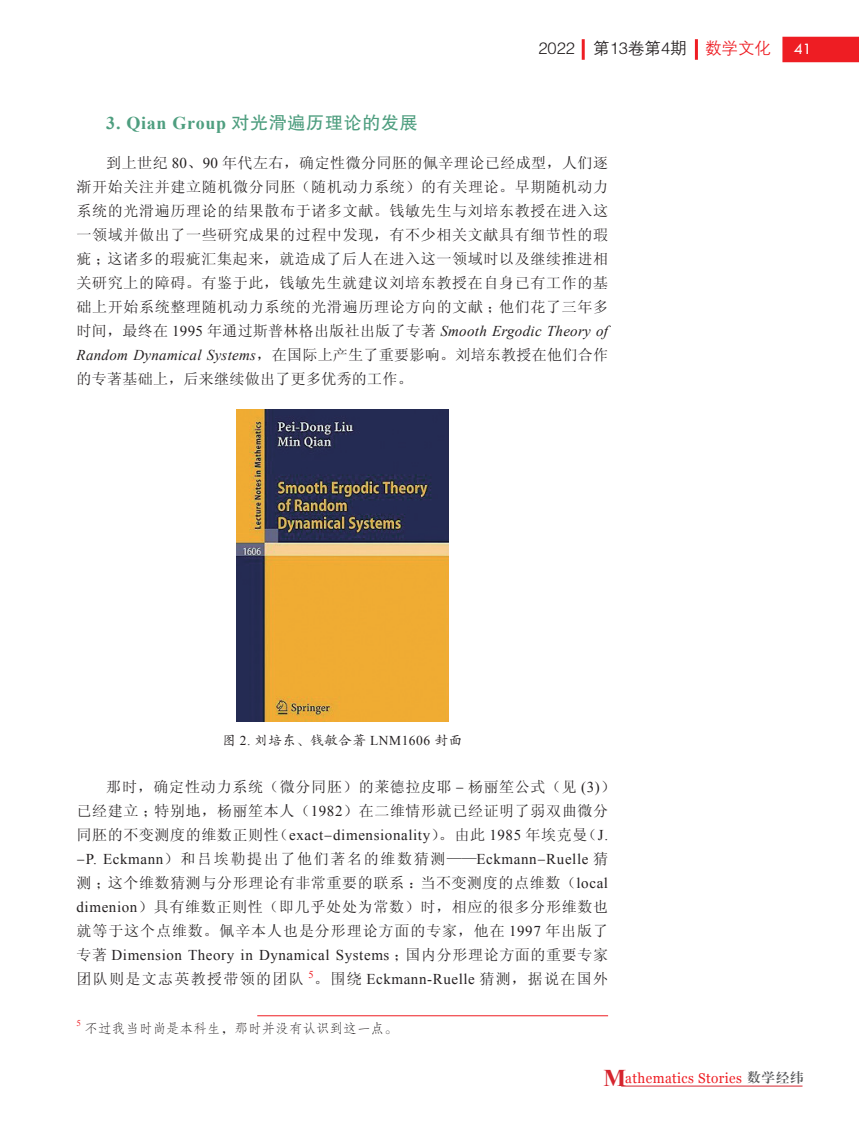
<style>
.page{position:relative;width:859px;height:1123px;background:#fff}
.page>*{position:absolute;margin:0;border:0;box-sizing:border-box;transform-origin:0 0}
.t1{font:700 18px "Times New Roman";letter-spacing:.04em;color:#4e9e7f}
.t2{font:16.5px "FZZDXK GBK1 0";color:#231f20}
.t3{font:16.5px "Tw Cen";color:#fff}
.t4{font:15px/24px "Sim Sun";letter-spacing:.045em;color:#231f20;text-align:justify}
.t5{font:15px/24px "Times New Roman";letter-spacing:.04em;color:#231f20}
.t6{font:15px "Sim Sun";letter-spacing:.09em;color:#231f20}
.t7{font:14.1px "Georgia";letter-spacing:.03em;color:#ee1d23;scale:.95 1}
.t8{font:13.5px "FZFSK GBK1 0";letter-spacing:.01em;color:#231f20}
.t9{font:13.5px "FZKTK GBK1 0";letter-spacing:.04em;color:#231f20}
.t10{font:9px "Times New Roman";color:#ee1d23}
.s1{color:#ee1d23}
.s2{font-family:"FZHTK GBK1 0";font-weight:400}
.s3{font-family:"Times New Roman"}
.s4{font-family:"Times New Roman";font-style:italic}
.s5{font-family:"Minion Pro"}
.s6{font-family:"Sim Sun"}
.s7{font-family:"Times New Roman";font-weight:700;font-size:24px;color:#d5252e}
.s8{font-family:"FZXBSK GBK1 0";font-size:13.05px;color:#57585a}
</style>
<div class="page">
<hr style="left:621px;top:1085px;width:181px;height:1px;background:#d5252e">
<div style="left:782px;top:37px;width:77px;height:25px;background:#ee1d23"></div>
<hr style="left:695px;top:39px;width:3px;height:21px;background:#ee1d23">
<hr style="left:582px;top:39px;width:3px;height:21px;background:#ee1d23">
<img style="left:236px;top:409px;width:213px;height:312px">
<hr style="left:257px;top:1015px;width:351px;height:1px;background:#ee1d23">
<p class="t2" style="left:538px;top:40px;width:234px">2022 第13卷第4期 <span class="s1">数学文化</span></p>
<p class="t3" style="left:794px;top:39px;width:20px">41</p>
<p class="t1" style="left:106px;top:110px;width:313px">3. Qian Group <span class="s2">对光滑遍历理论的发展</span></p>
<p class="t4" style="left:77px;top:151px;width:533px;text-indent:30px">到上世纪 <span class="s3">80</span>、<span class="s3">90</span> 年代左右，确定性微分同胚的佩辛理论已经成型，人们逐渐开始关注并建立随机微分同胚（随机动力系统）的有关理论。早期随机动力系统的光滑遍历理论的结果散布于诸多文献。钱敏先生与刘培东教授在进入这一领域并做出了一些研究成果的过程中发现，有不少相关文献具有细节性的瑕疵；这诸多的瑕疵汇集起来，就造成了后人在进入这一领域时以及继续推进相关研究上的障碍。有鉴于此，钱敏先生就建议刘培东教授在自身已有工作的基础上开始系统整理随机动力系统的光滑遍历理论方向的文献；他们花了三年多时间，最终在 <span class="s3">1995</span> 年通过斯普林格出版社出版了专著 <span class="s4">Smooth Ergodic Theory of Random Dynamical Systems</span>，在国际上产生了重要影响。刘培东教授在他们合作的专著基础上，后来继续做出了更多优秀的工作。</p>
<p class="t9" style="left:222px;top:733px;width:241px">图 <span class="s3">2.</span> 刘培东、钱敏合著 <span class="s3">LNM1606</span> 封面</p>
<p class="t4" style="left:77px;top:775px;width:540px;text-indent:30px">那时，确定性动力系统（微分同胚）的莱德拉皮耶 <span class="s5">−</span> 杨丽笙公式（见 <span class="s3">(3)</span>）已经建立；特别地，杨丽笙本人（<span class="s3">1982</span>）在二维情形就已经证明了弱双曲微分</p>
<p class="t5" style="left:77px;top:823px;width:533px"><span class="s6">同胚的不变测度的维数正则性（</span>exact<span class="s5">−</span>dimensionality<span class="s6">）。由此</span> 1985 <span class="s6">年埃克曼（</span>J. <span class="s5">−</span>P. Eckmann<span class="s6">）和吕埃勒提出了他们著名的维数猜测——</span>Eckmann<span class="s5">−</span>Ruelle <span class="s6">猜</span></p>
<p class="t4" style="left:77px;top:871px;width:533px">测；这个维数猜测与分形理论有非常重要的联系：当不变测度的点维数（<span class="s3">local dimenion</span>）具有维数正则性（即几乎处处为常数）时，相应的很多分形维数也就等于这个点维数。佩辛本人也是分形理论方面的专家，他在 <span class="s3">1997</span> 年出版了</p>
<p class="t5" style="left:77px;top:943px;width:533px"><span class="s6">专著</span> Dimension Theory in Dynamical Systems <span class="s6">；国内分形理论方面的重要专家</span></p>
<p class="t6" style="left:76px;top:971px;width:533px">团队则是文志英教授带领的团队 <sup>5</sup>。围绕 <span class="s3">Eckmann-Ruelle</span> 猜测，据说在国外</p>
<p class="t10" style="left:77px;top:1017px;width:6px">5</p>
<p class="t8" style="left:85px;top:1020px;width:315px">不过我当时尚是本科生，那时并没有认识到这一点。</p>
<p class="t7" style="left:603px;top:1067px;width:212px"><span class="s7">M</span>athematics Stories <span class="s8">数学经纬</span></p>
</div>
